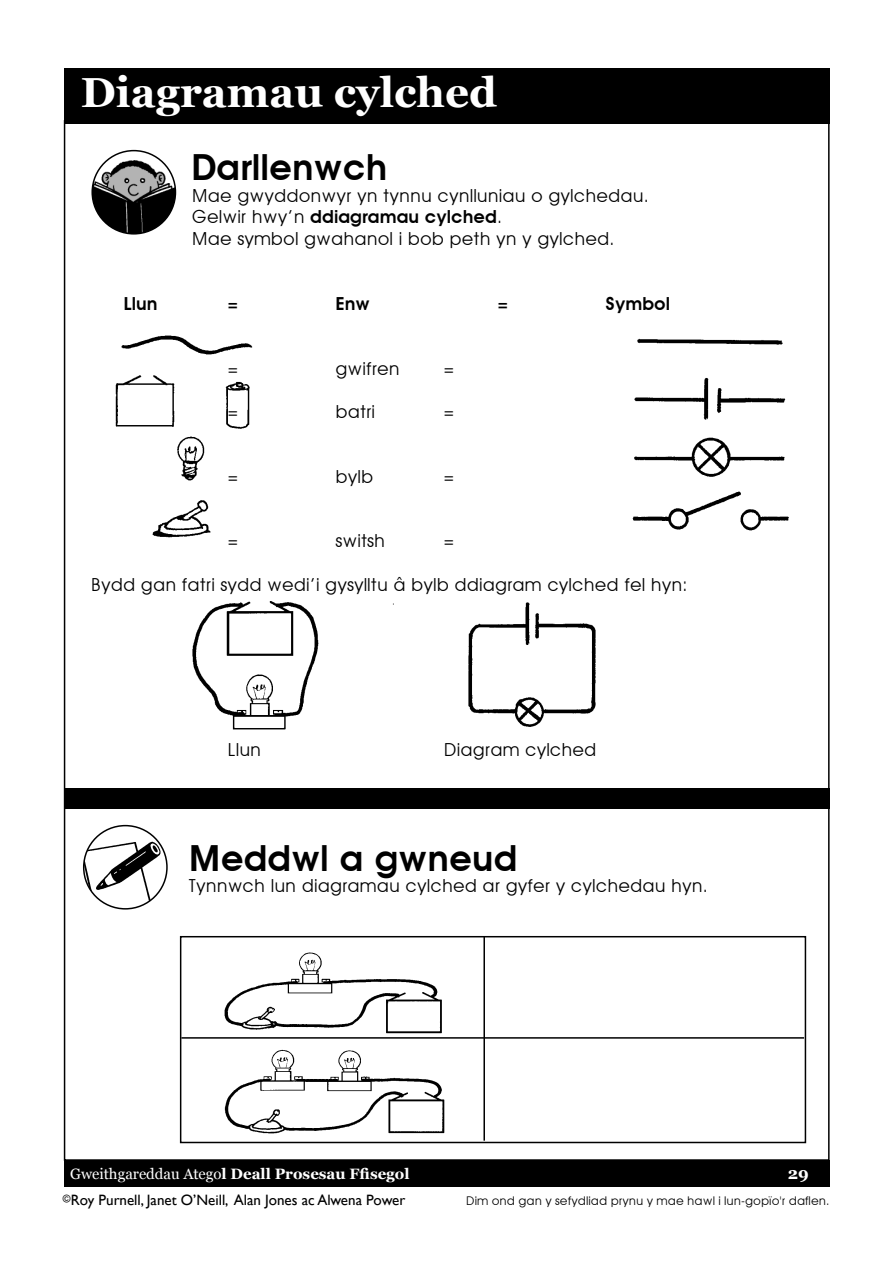
<style>
.page{position:relative;width:893px;height:1263px;background:#fff}
.page>*{position:absolute;margin:0;border:0;box-sizing:border-box;transform-origin:0 0}
.t1{font:700 42px "Georgia";color:#fff}
.t2{font:600 36px "Avant Garde";color:#000}
.t3{font:18px/21.6px "Avant Garde";color:#000}
.t4{font:600 18px "Avant Garde";color:#000}
.t5{font:700 16.5px "Georgia";color:#fff}
.t6{font:15px "Gill Sans";color:#000}
.t7{font:700 15px "Georgia";color:#fff}
.t8{font:12px "Avant Garde";color:#000}
.s1{font-weight:600}
.s2{font-weight:400}
</style>
<div class="page">
<div style="left:64px;top:1161px;width:765px;height:26px;background:#000"></div>
<div style="left:64px;top:68px;width:765px;height:56px;background:#000"></div>
<img style="left:192px;top:601px;width:404px;height:129px">
<img style="left:115px;top:335px;width:674px;height:203px">
<img style="left:84px;top:841px;width:78px;height:66px">
<div style="left:83px;top:825px;width:85px;height:85px;border:2px solid #000;border-radius:50%"></div>
<img style="left:94px;top:160px;width:81px;height:72px">
<div style="left:91px;top:150px;width:85px;height:85px;border:2px solid #000;border-radius:50%"></div>
<img style="left:224px;top:952px;width:221px;height:182px">
<div style="left:180px;top:936px;width:626px;height:207px;border:2px solid #000"></div>
<hr style="left:483px;top:937px;width:2px;height:204px;background:#000">
<hr style="left:181px;top:1037px;width:623px;height:2px;background:#000">
<div style="left:64px;top:789px;width:765px;height:20px;background:#000"></div>
<h1 class="t1" style="left:81px;top:69px;width:417px">Diagramau cylched</h1>
<h2 class="t2" style="left:191px;top:149px;width:197px">Darllenwch</h2>
<p class="t3" style="left:191px;top:186px;width:459px">Mae gwyddonwyr yn tynnu cynlluniau o gylchedau.<br>Gelwir hwy’n <span class="s1">ddiagramau cylched</span>.<br>Mae symbol gwahanol i bob peth yn y gylched.</p>
<p class="t4" style="left:124px;top:294px;width:35px">Llun</p>
<p class="t4" style="left:227px;top:294px;width:12px">=</p>
<p class="t4" style="left:335px;top:294px;width:36px">Enw</p>
<p class="t4" style="left:497px;top:294px;width:12px">=</p>
<p class="t4" style="left:605px;top:294px;width:66px">Symbol</p>
<p class="t3" style="left:227px;top:358px;width:12px">=</p>
<p class="t3" style="left:335px;top:358px;width:66px">gwifren</p>
<p class="t3" style="left:443px;top:358px;width:12px">=</p>
<p class="t3" style="left:227px;top:402px;width:12px">=</p>
<p class="t3" style="left:335px;top:402px;width:41px">batri</p>
<p class="t3" style="left:443px;top:402px;width:12px">=</p>
<p class="t3" style="left:227px;top:466px;width:12px">=</p>
<p class="t3" style="left:335px;top:466px;width:39px">bylb</p>
<p class="t3" style="left:443px;top:466px;width:12px">=</p>
<p class="t3" style="left:227px;top:531px;width:12px">=</p>
<p class="t3" style="left:335px;top:531px;width:51px">switsh</p>
<p class="t3" style="left:443px;top:531px;width:12px">=</p>
<p class="t3" style="left:91px;top:574px;width:598px">Bydd gan fatri sydd wedi’i gysylltu â bylb ddiagram cylched fel hyn:</p>
<p class="t3" style="left:227px;top:740px;width:35px">Llun</p>
<p class="t3" style="left:443px;top:740px;width:155px">Diagram cylched</p>
<h2 class="t2" style="left:188px;top:840px;width:330px">Meddwl a gwneud</h2>
<p class="t3" style="left:188px;top:876px;width:521px">Tynnwch lun diagramau cylched ar gyfer y cylchedau hyn.</p>
<p class="t7" style="left:70px;top:1165px;width:341px"><span class="s2">Gweithgareddau Atego</span>l Deall Prosesau Ffisegol</p>
<p class="t5" style="left:788px;top:1163px;width:23px">29</p>
<p class="t6" style="left:63px;top:1191px;width:344px"><sup>©</sup>Roy Purnell, Janet O’Neill, Alan Jones ac Alwena Power</p>
<p class="t8" style="left:466px;top:1195px;width:365px">Dim ond gan y sefydliad prynu y mae hawl i lun-gopïo'r daflen.</p>
</div>
